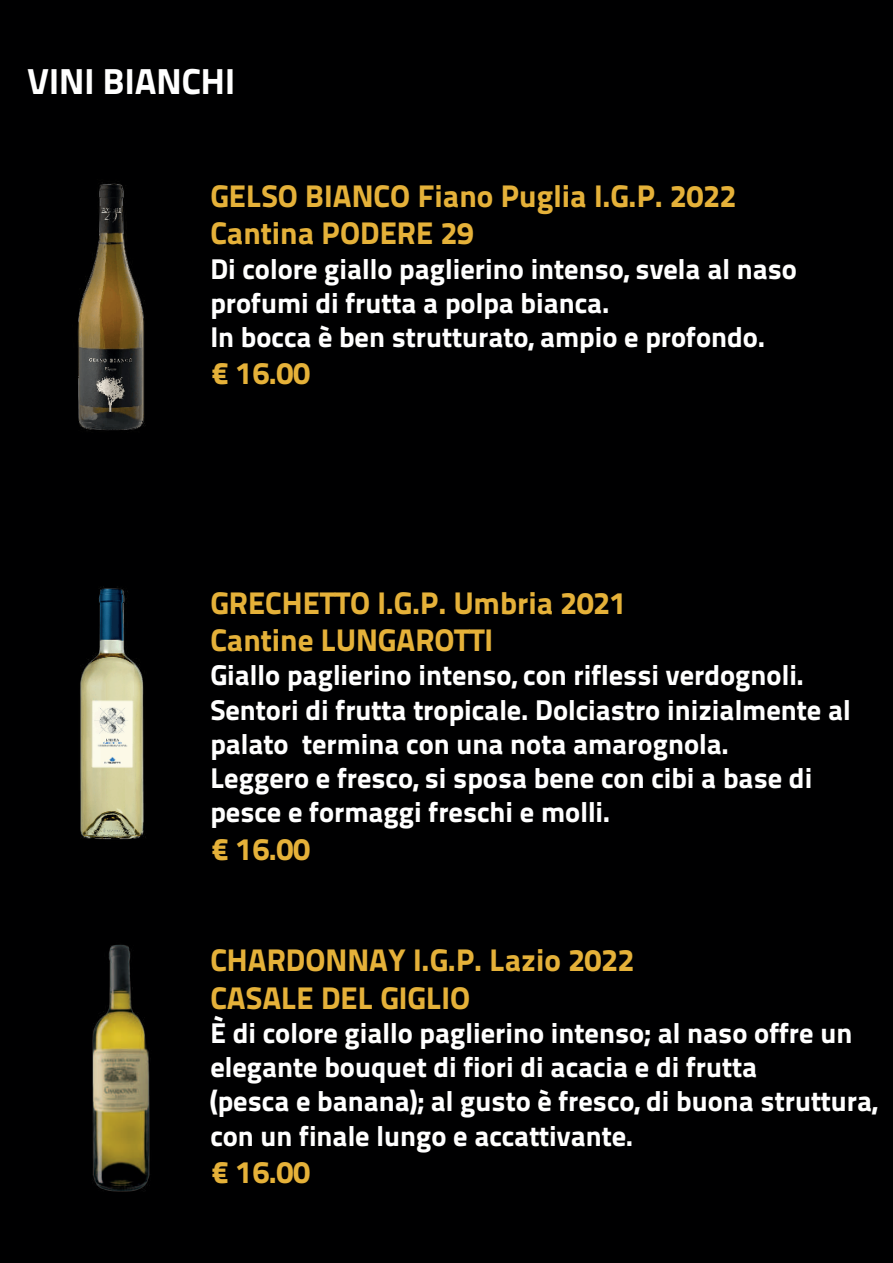
<style>
.page{position:relative;width:893px;height:1263px;background:#000001}
.page>*{position:absolute;margin:0;border:0;box-sizing:border-box;transform-origin:0 0}
.t1{font:36px "Titillium Text 25 L 999 wt";color:#fff}
.t2{font:31.2px/37.5px "Titillium Text 25 L 999 wt";color:#e5b139}
.t3{font:28.5px/34.2px "Titillium Text 25 L 999 wt";color:#fff}
</style>
<div class="page">
<img style="left:78px;top:183px;width:67px;height:248px">
<img style="left:80px;top:586px;width:64px;height:254px">
<img style="left:92px;top:944px;width:58px;height:248px">
<p class="t1" style="left:27px;top:60px;width:209px">VINI BIANCHI</p>
<p class="t2" style="left:210px;top:177px;width:528px">GELSO BIANCO Fiano Puglia I.G.P. 2022<br>Cantina PODERE 29</p>
<p class="t3" style="left:210px;top:251px;width:588px">Di colore giallo paglierino intenso, svela al naso profumi di frutta a polpa bianca.<br>In bocca è ben strutturato, ampio e profondo.</p>
<p class="t2" style="left:210px;top:355px;width:101px">€ 16.00</p>
<p class="t2" style="left:210px;top:584px;width:418px">GRECHETTO I.G.P. Umbria 2021<br>Cantine LUNGAROTTI</p>
<p class="t3" style="left:210px;top:658px;width:642px">Giallo paglierino intenso, con riflessi verdognoli.<br>Sentori di frutta tropicale. Dolciastro inizialmente al palato termina con una nota amarognola.<br>Leggero e fresco, si sposa bene con cibi a base di pesce e formaggi freschi e molli.</p>
<p class="t2" style="left:210px;top:830px;width:101px">€ 16.00</p>
<p class="t2" style="left:210px;top:941px;width:426px">CHARDONNAY I.G.P. Lazio 2022<br>CASALE DEL GIGLIO</p>
<p class="t3" style="left:210px;top:1016px;width:668px">È di colore giallo paglierino intenso; al naso offre un elegante bouquet di fiori di acacia e di frutta<br>(pesca e banana); al gusto è fresco, di buona struttura, con un finale lungo e accattivante.</p>
<p class="t2" style="left:210px;top:1153px;width:101px">€ 16.00</p>
</div>
